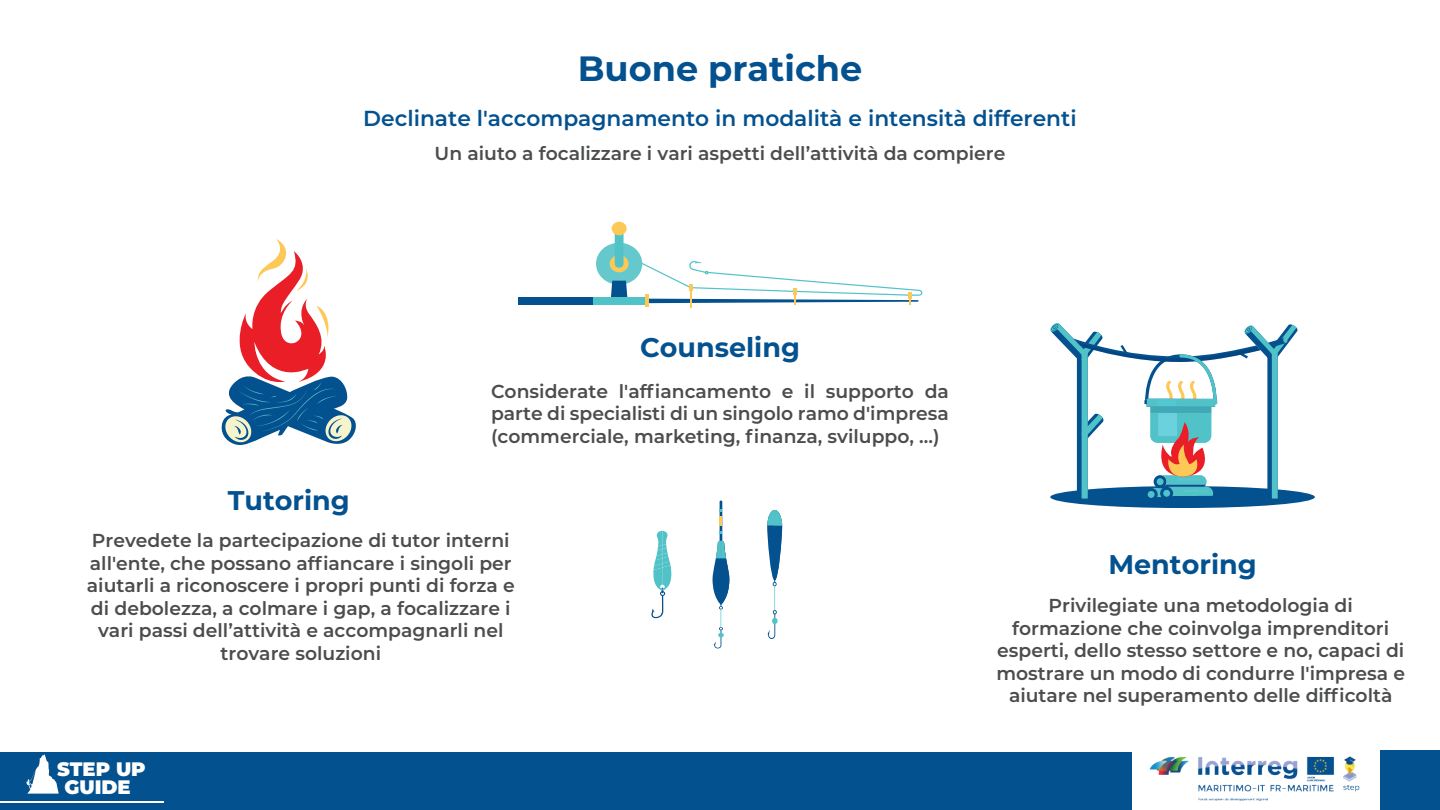
<style>
.page{position:relative;width:1440px;height:810px;background:#fff}
.page>*{position:absolute;margin:0;border:0;box-sizing:border-box;transform-origin:0 0}
.t1{font:700 35.1px "Montserrat";color:#045190}
.t2{font:700 27px "Montserrat";color:#045190}
.t3{font:600 21.75px "Montserrat";color:#045190}
.t4{font:900 19.5px/17.6px "Montserrat";color:#fff;text-align:center}
.t5{font:600 18.75px/22.5px "Montserrat";color:#4b4c4d;text-align:center}
</style>
<div class="page">
<img style="left:1149px;top:756px;width:211px;height:45px">
<div style="left:0;top:752px;width:1132px;height:58px;background:#045190"></div>
<div style="left:1380px;top:750px;width:60px;height:60px;background:#045190"></div>
<svg style="left:26px;top:754px;width:33px;height:40px"></svg>
<hr style="left:0;top:801px;width:163px;height:2px;background:#fff">
<svg style="left:221px;top:239px;width:135px;height:206px"></svg>
<div style="left:596px;top:243px;width:46px;height:42px;background:#65c8cd;border-radius:50%"></div>
<div style="left:610px;top:255px;width:19px;height:17px;background:#fec856;border-radius:50%"></div>
<div style="left:615px;top:225px;width:9px;height:43px;background:#51c3c8;border-radius:4px"></div>
<div style="left:612px;top:222px;width:15px;height:13px;background:#fec856;border-radius:50%"></div>
<svg style="left:611px;top:281px;width:17px;height:16px"></svg>
<div style="left:593px;top:297px;width:52px;height:8px;background:#51c3c8"></div>
<div style="left:518px;top:297px;width:75px;height:8px;background:#045190"></div>
<svg style="left:635px;top:259px;width:288px;height:48px"></svg>
<svg style="left:767px;top:510px;width:15px;height:129px"></svg>
<svg style="left:713px;top:501px;width:16px;height:147px"></svg>
<svg style="left:651px;top:531px;width:21px;height:87px"></svg>
<div style="left:1050px;top:486px;width:265px;height:22px;background:#045190;border-radius:50%"></div>
<svg style="left:1050px;top:323px;width:250px;height:178px"></svg>
<h1 class="t1" style="left:578px;top:43px;width:286px">Buone pratiche</h1>
<p class="t3" style="left:363px;top:103px;width:715px">Declinate l'accompagnamento in modalità e intensità differenti</p>
<p class="t5" style="left:435px;top:142px;width:572px">Un aiuto a focalizzare i vari aspetti dell’attività da compiere</p>
<h2 class="t2" style="left:640px;top:327px;width:161px">Counseling</h2>
<h2 class="t2" style="left:228px;top:481px;width:123px">Tutoring</h2>
<p class="t5" style="left:491px;top:379px;width:459px;text-align:justify">Considerate l'affiancamento e il supporto da parte di specialisti di un singolo ramo d'impresa (commerciale, marketing, finanza, sviluppo, …)</p>
<p class="t5" style="left:87px;top:529px;width:429px">Prevedete la partecipazione di tutor interni all'ente, che possano affiancare i singoli per aiutarli a riconoscere i propri punti di forza e di debolezza, a colmare i gap, a focalizzare i vari passi dell’attività e accompagnarli nel trovare soluzioni</p>
<p class="t4" style="left:57px;top:759px;width:90px">STEP UP<br>GUIDE</p>
<h2 class="t2" style="left:1108px;top:545px;width:150px">Mentoring</h2>
<p class="t5" style="left:996px;top:593px;width:410px">Privilegiate una metodologia di formazione che coinvolga imprenditori esperti, dello stesso settore e no, capaci di mostrare un modo di condurre l'impresa e aiutare nel superamento delle difficoltà</p>
</div>
